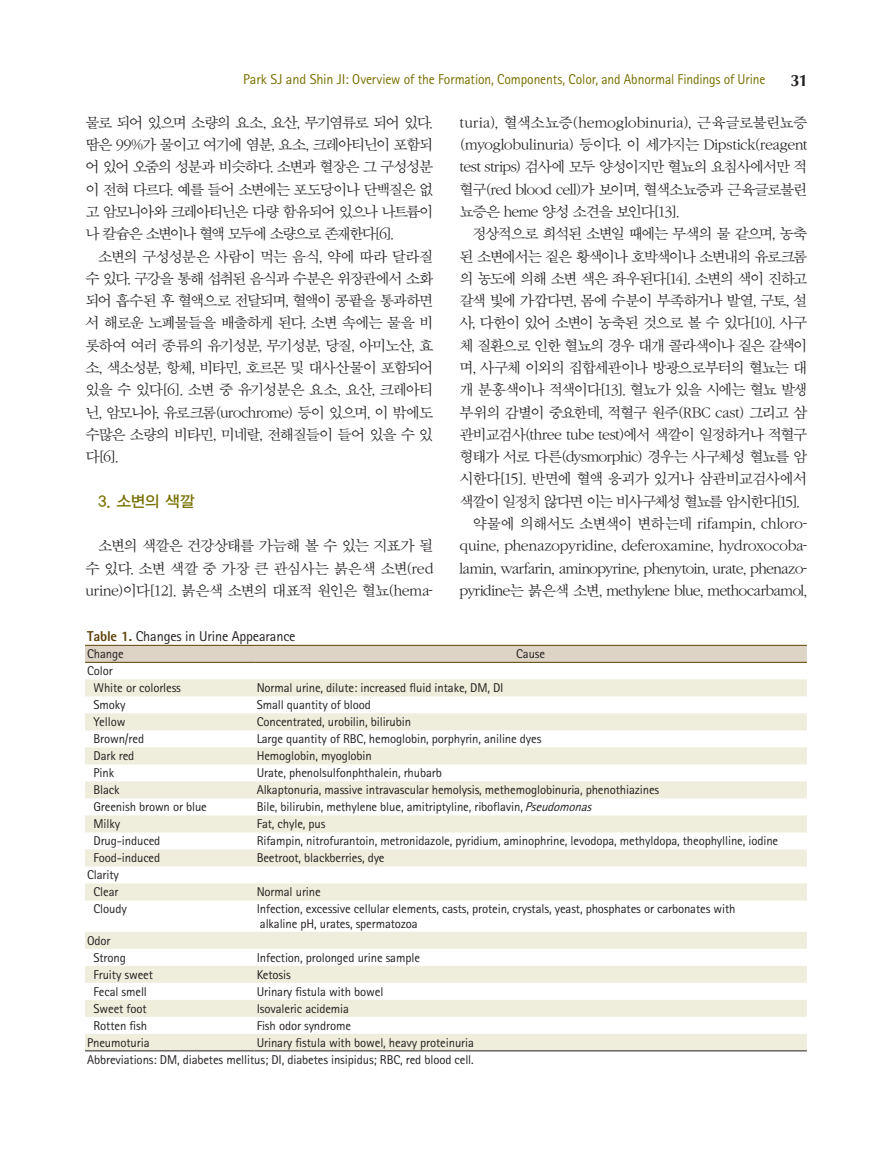
<style>
.page{position:relative;width:893px;height:1170px;background:#fff}
.page>*{position:absolute;margin:0;border:0;box-sizing:border-box;transform-origin:0 0}
.t1{font:700 16.5px "Optima LT Std";color:#231f20}
._1{font:15.75px "YDIYGO130 KS Cpc EUC H";color:#787000}
.바탕글{font:15px/22.4px "SMSS Myung Jo 10 Std";letter-spacing:-.12em;color:#231f20;text-align:justify}
.t2{font:14.25px "Rotis Sans Serif Std";letter-spacing:-.01em;color:#787000}
.표제목{font:14.25px "Rotis Sans Serif Std";letter-spacing:-.01em;color:#231f20}
.표본몬{font:12.75px "Rotis Sans Serif Std";letter-spacing:-.01em;color:#231f20}
.s1{font-weight:800;color:#5c3f06}
.s2{font-style:italic}
</style>
<div class="page">
<div style="left:85px;top:646px;width:722px;height:16px;background:#ded4c5"></div>
<svg style="left:85px;top:679px;width:722px;height:371px"></svg>
<hr style="left:85px;top:645px;width:170px;height:1px;background:#5c3f06">
<hr style="left:255px;top:645px;width:552px;height:1px;background:#5c3f06">
<hr style="left:85px;top:662px;width:170px;height:1px;background:#5c3f06">
<hr style="left:255px;top:662px;width:552px;height:1px;background:#5c3f06">
<hr style="left:85px;top:1050px;width:170px;height:1px;background:#231f20">
<hr style="left:255px;top:1050px;width:552px;height:1px;background:#231f20">
<p class="t2" style="left:243px;top:71px;width:524px">Park SJ and Shin JI: Overview of the Formation, Components, Color, and Abnormal Findings of Urine</p>
<p class="t1" style="left:790px;top:71px;width:19px">31</p>
<p class="바탕글" style="left:85px;top:112px;width:350px">물로 되어 있으며 소량의 요소, 요산, 무기염류로 되어 있다. 땀은 99%가 물이고 여기에 염분, 요소, 크레아티닌이 포함되 어 있어 오줌의 성분과 비슷하다. 소변과 혈장은 그 구성성분 이 전혀 다르다. 예를 들어 소변에는 포도당이나 단백질은 없 고 암모니아와 크레아티닌은 다량 함유되어 있으나 나트륨이 나 칼슘은 소변이나 혈액 모두에 소량으로 존재한다[6].</p>
<p class="바탕글" style="left:85px;top:245px;width:350px;text-indent:13px">소변의 구성성분은 사람이 먹는 음식, 약에 따라 달라질 수 있다. 구강을 통해 섭취된 음식과 수분은 위장관에서 소화 되어 흡수된 후 혈액으로 전달되며, 혈액이 콩팥을 통과하면 서 해로운 노폐물들을 배출하게 된다. 소변 속에는 물을 비 롯하여 여러 종류의 유기성분, 무기성분, 당질, 아미노산, 효 소, 색소성분, 항체, 비타민, 호르몬 및 대사산물이 포함되어 있을 수 있다[6]. 소변 중 유기성분은 요소, 요산, 크레아티 닌, 암모니아, 유로크롬(urochrome) 등이 있으며, 이 밖에도 수많은 소량의 비타민, 미네랄, 전해질들이 들어 있을 수 있 다[6].</p>
<p class="_1" style="left:98px;top:493px;width:98px">3. 소변의 색깔</p>
<p class="바탕글" style="left:85px;top:535px;width:350px;text-indent:13px">소변의 색깔은 건강상태를 가늠해 볼 수 있는 지표가 될 수 있다. 소변 색깔 중 가장 큰 관심사는 붉은색 소변(red urine)이다[12]. 붉은색 소변의 대표적 원인은 혈뇨(hema-</p>
<p class="바탕글" style="left:459px;top:112px;width:350px">turia), 혈색소뇨증(hemoglobinuria), 근육글로불린뇨증 (myoglobulinuria) 등이다. 이 세가지는 Dipstick(reagent test strips) 검사에 모두 양성이지만 혈뇨의 요침사에서만 적 혈구(red blood cell)가 보이며, 혈색소뇨증과 근육글로불린 뇨증은 heme 양성 소견을 보인다[13].</p>
<p class="바탕글" style="left:459px;top:223px;width:350px;text-indent:13px">정상적으로 희석된 소변일 때에는 무색의 물 같으며, 농축 된 소변에서는 짙은 황색이나 호박색이나 소변내의 유로크롬 의 농도에 의해 소변 색은 좌우된다[14]. 소변의 색이 진하고 갈색 빛에 가깝다면, 몸에 수분이 부족하거나 발열, 구토, 설 사, 다한이 있어 소변이 농축된 것으로 볼 수 있다[10]. 사구 체 질환으로 인한 혈뇨의 경우 대개 콜라색이나 짙은 갈색이 며, 사구체 이외의 집합세관이나 방광으로부터의 혈뇨는 대 개 분홍색이나 적색이다[13]. 혈뇨가 있을 시에는 혈뇨 발생 부위의 감별이 중요한데, 적혈구 원주(RBC cast) 그리고 삼 관비교검사(three tube test)에서 색깔이 일정하거나 적혈구 형태가 서로 다른(dysmorphic) 경우는 사구체성 혈뇨를 암 시한다[15]. 반면에 혈액 응괴가 있거나 삼관비교검사에서 색깔이 일정치 않다면 이는 비사구체성 혈뇨를 암시한다[15].</p>
<p class="바탕글" style="left:459px;top:513px;width:350px;text-indent:13px">약물에 의해서도 소변색이 변하는데 rifampin, chloro&shy;quine, phenazopyridine, deferoxamine, hydroxocoba&shy;lamin, warfarin, aminopyrine, phenytoin, urate, phenazo&shy;pyridine는 붉은색 소변, methylene blue, methocarbamol,</p>
<p class="표제목" style="left:87px;top:627px;width:210px"><span class="s1">Table 1.</span> Changes in Urine Appearance</p>
<p class="표본몬" style="left:87px;top:646px;width:38px">Change</p>
<p class="표본몬" style="left:516px;top:646px;width:30px">Cause</p>
<p class="표본몬" style="left:87px;top:663px;width:27px">Color</p>
<p class="표본몬" style="left:94px;top:680px;width:89px">White or colorless</p>
<p class="표본몬" style="left:257px;top:680px;width:248px">Normal urine, dilute: increased fluid intake, DM, DI</p>
<p class="표본몬" style="left:94px;top:697px;width:34px">Smoky</p>
<p class="표본몬" style="left:257px;top:697px;width:116px">Small quantity of blood</p>
<p class="표본몬" style="left:94px;top:714px;width:33px">Yellow</p>
<p class="표본몬" style="left:257px;top:714px;width:156px">Concentrated, urobilin, bilirubin</p>
<p class="표본몬" style="left:94px;top:731px;width:52px">Brown/red</p>
<p class="표본몬" style="left:257px;top:731px;width:286px">Large quantity of RBC, hemoglobin, porphyrin, aniline dyes</p>
<p class="표본몬" style="left:94px;top:748px;width:42px">Dark red</p>
<p class="표본몬" style="left:257px;top:748px;width:117px">Hemoglobin, myoglobin</p>
<p class="표본몬" style="left:94px;top:765px;width:22px">Pink</p>
<p class="표본몬" style="left:257px;top:765px;width:187px">Urate, phenolsulfonphthalein, rhubarb</p>
<p class="표본몬" style="left:94px;top:782px;width:28px">Black</p>
<p class="표본몬" style="left:257px;top:782px;width:404px">Alkaptonuria, massive intravascular hemolysis, methemoglobinuria, phenothiazines</p>
<p class="표본몬" style="left:94px;top:799px;width:115px">Greenish brown or blue</p>
<p class="표본몬" style="left:257px;top:799px;width:340px">Bile, bilirubin, methylene blue, amitriptyline, riboflavin, <span class="s2">Pseudomonas</span></p>
<p class="표본몬" style="left:94px;top:816px;width:28px">Milky</p>
<p class="표본몬" style="left:257px;top:816px;width:70px">Fat, chyle, pus</p>
<p class="표본몬" style="left:94px;top:833px;width:68px">Drug-induced</p>
<p class="표본몬" style="left:257px;top:833px;width:523px">Rifampin, nitrofurantoin, metronidazole, pyridium, aminophrine, levodopa, methyldopa, theophylline, iodine</p>
<p class="표본몬" style="left:94px;top:850px;width:68px">Food-induced</p>
<p class="표본몬" style="left:257px;top:850px;width:129px">Beetroot, blackberries, dye</p>
<p class="표본몬" style="left:87px;top:867px;width:33px">Clarity</p>
<p class="표본몬" style="left:94px;top:884px;width:26px">Clear</p>
<p class="표본몬" style="left:257px;top:884px;width:66px">Normal urine</p>
<p class="표본몬" style="left:94px;top:901px;width:35px">Cloudy</p>
<p class="표본몬" style="left:257px;top:901px;width:480px">Infection, excessive cellular elements, casts, protein, crystals, yeast, phosphates or carbonates with</p>
<p class="표본몬" style="left:260px;top:915px;width:159px">alkaline pH, urates, spermatozoa</p>
<p class="표본몬" style="left:87px;top:932px;width:25px">Odor</p>
<p class="표본몬" style="left:94px;top:949px;width:34px">Strong</p>
<p class="표본몬" style="left:257px;top:949px;width:165px">Infection, prolonged urine sample</p>
<p class="표본몬" style="left:94px;top:966px;width:61px">Fruity sweet</p>
<p class="표본몬" style="left:257px;top:966px;width:36px">Ketosis</p>
<p class="표본몬" style="left:94px;top:983px;width:55px">Fecal smell</p>
<p class="표본몬" style="left:257px;top:983px;width:128px">Urinary fistula with bowel</p>
<p class="표본몬" style="left:94px;top:1000px;width:55px">Sweet foot</p>
<p class="표본몬" style="left:257px;top:1000px;width:94px">Isovaleric acidemia</p>
<p class="표본몬" style="left:94px;top:1017px;width:55px">Rotten fish</p>
<p class="표본몬" style="left:257px;top:1017px;width:96px">Fish odor syndrome</p>
<p class="표본몬" style="left:87px;top:1034px;width:64px">Pneumoturia</p>
<p class="표본몬" style="left:257px;top:1034px;width:219px">Urinary fistula with bowel, heavy proteinuria</p>
<p class="표본몬" style="left:87px;top:1051px;width:388px">Abbreviations: DM, diabetes mellitus; DI, diabetes insipidus; RBC, red blood cell.</p>
</div>
